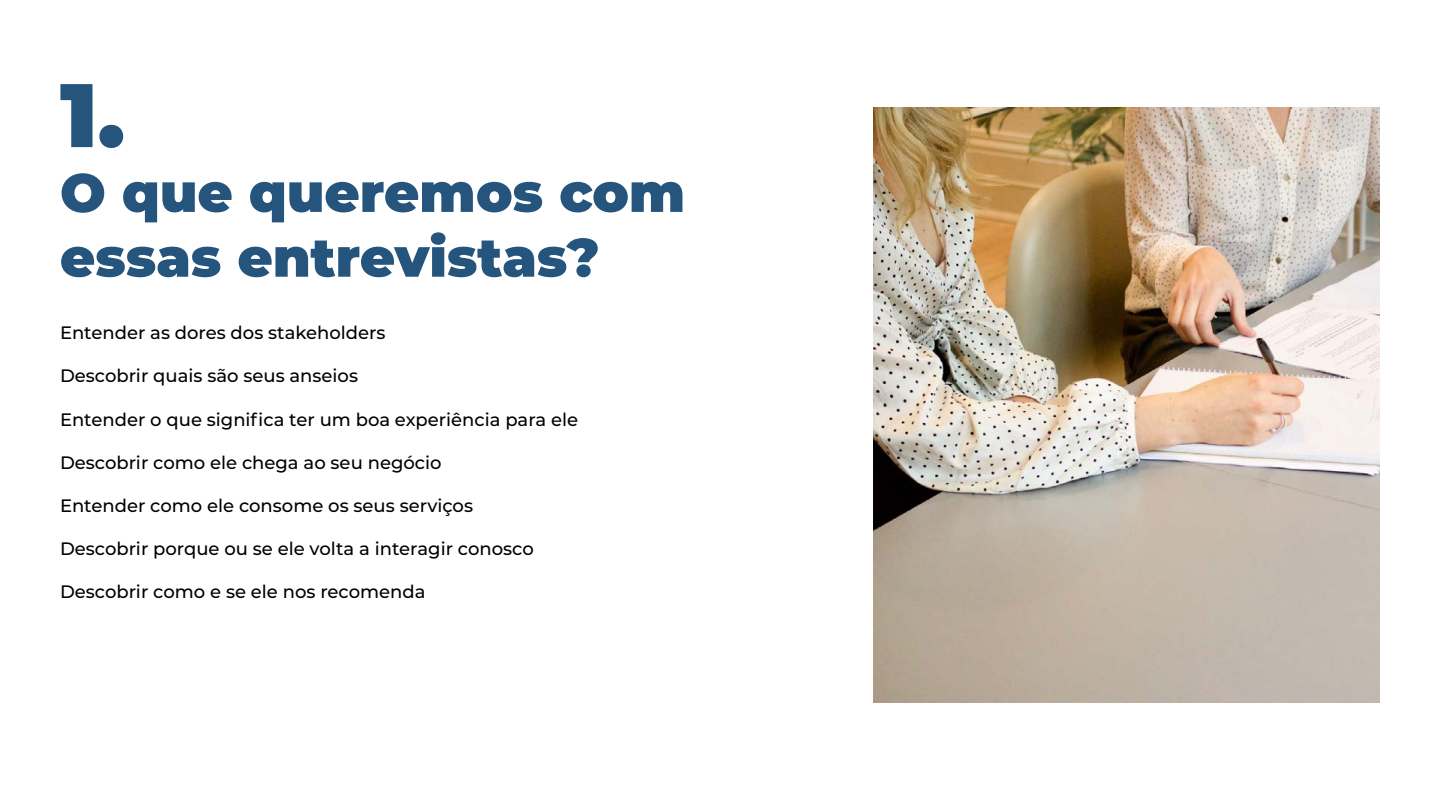
<style>
.page{position:relative;width:1440px;height:810px;background:#fff}
.page>*{position:absolute;margin:0;border:0;box-sizing:border-box;transform-origin:0 0}
.t1{font:900 90px "Montserrat";color:#25547d}
.t2{font:900 54px/64.8px "Montserrat";color:#25547d}
.t3{font:500 18px "Montserrat";color:#000}
</style>
<div class="page">
<img style="left:874px;top:108px;width:506px;height:594px">
<h1 class="t1" style="left:60px;top:48px;width:66px">1.</h1>
<h2 class="t2" style="left:60px;top:157px;width:627px">O que queremos com essas entrevistas?</h2>
<p class="t3" style="left:60px;top:320px;width:327px">Entender as dores dos stakeholders</p>
<p class="t3" style="left:60px;top:363px;width:300px">Descobrir quais são seus anseios</p>
<p class="t3" style="left:60px;top:407px;width:520px">Entender o que significa ter um boa experiência para ele</p>
<p class="t3" style="left:60px;top:450px;width:383px">Descobrir como ele chega ao seu negócio</p>
<p class="t3" style="left:60px;top:493px;width:415px">Entender como ele consome os seus serviços</p>
<p class="t3" style="left:60px;top:536px;width:475px">Descobrir porque ou se ele volta a interagir conosco</p>
<p class="t3" style="left:60px;top:579px;width:367px">Descobrir como e se ele nos recomenda</p>
</div>
